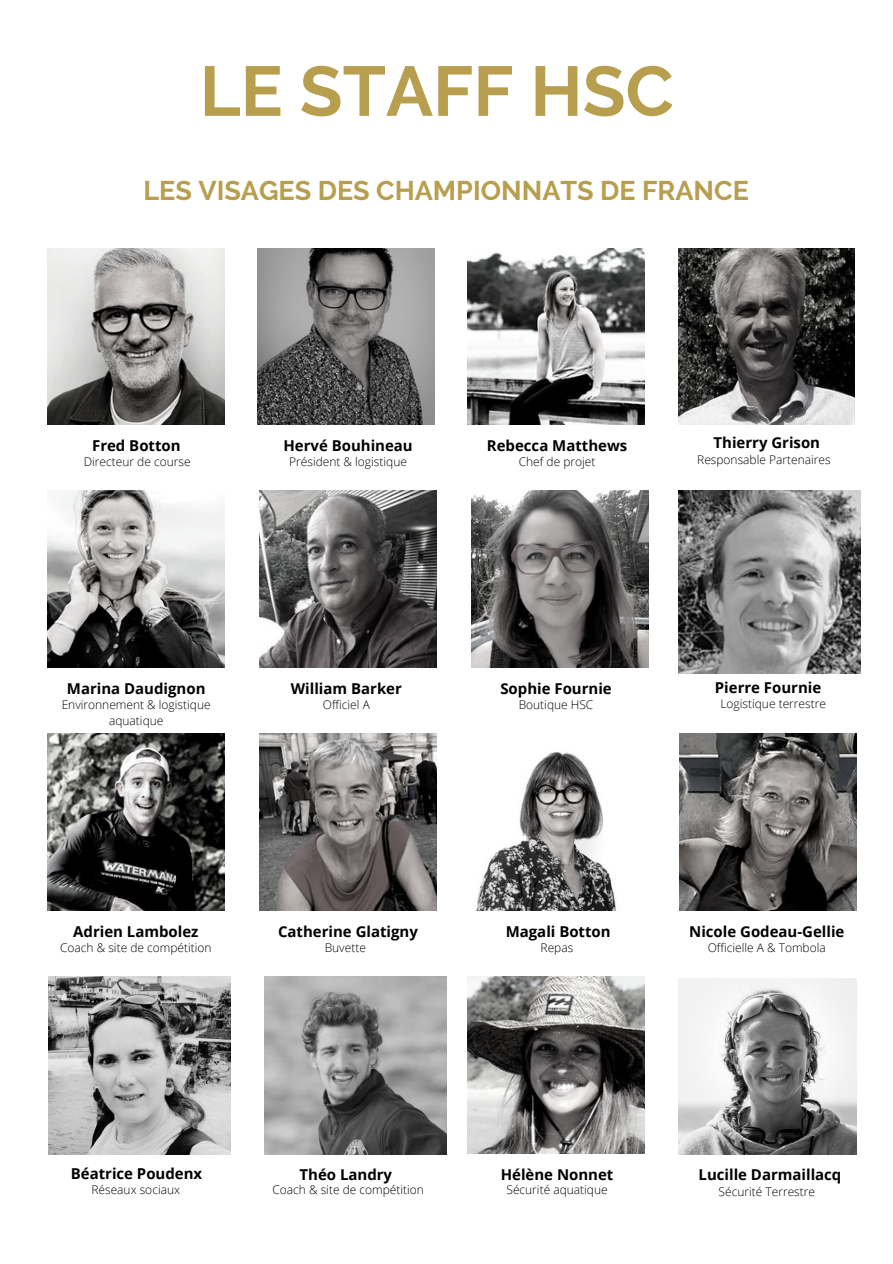
<style>
.page{position:relative;width:893px;height:1264px;background:#fff}
.page>*{position:absolute;margin:0;border:0;box-sizing:border-box;transform-origin:0 0}
.t1{font:700 70.05px "Raleway";color:#b89e4f}
.t2{font:700 27px "Raleway";color:#b89e4f}
.t3{font:700 15px "Open Sans";color:#000}
.t4{font:300 12px/15.9px "Open Sans";color:#000;text-align:center}
</style>
<div class="page">
<img style="left:48px;top:248px;width:176px;height:176px">
<img style="left:258px;top:248px;width:176px;height:176px">
<img style="left:467px;top:248px;width:177px;height:176px">
<img style="left:48px;top:491px;width:176px;height:176px">
<img style="left:259px;top:491px;width:177px;height:176px">
<img style="left:471px;top:491px;width:177px;height:176px">
<img style="left:678px;top:248px;width:176px;height:176px">
<img style="left:47px;top:734px;width:177px;height:176px">
<img style="left:260px;top:734px;width:176px;height:176px">
<img style="left:476px;top:752px;width:140px;height:158px">
<img style="left:679px;top:734px;width:177px;height:176px">
<img style="left:467px;top:976px;width:177px;height:177px">
<img style="left:678px;top:978px;width:178px;height:176px">
<img style="left:264px;top:976px;width:182px;height:178px">
<img style="left:49px;top:976px;width:182px;height:178px">
<img style="left:678px;top:490px;width:182px;height:183px">
<p class="t1" style="left:200px;top:50px;width:475px">LE STAFF HSC</p>
<p class="t2" style="left:143px;top:175px;width:606px">LES VISAGES DES CHAMPIONNATS DE FRANCE</p>
<p class="t3" style="left:92px;top:435px;width:90px">Fred Botton</p>
<p class="t4" style="left:84px;top:453px;width:108px">Directeur de course</p>
<p class="t3" style="left:283px;top:435px;width:131px">Hervé Bouhineau</p>
<p class="t4" style="left:289px;top:453px;width:119px">Président &amp; logistique</p>
<p class="t3" style="left:487px;top:435px;width:142px">Rebecca Matthews</p>
<p class="t3" style="left:713px;top:432px;width:108px">Thierry Grison</p>
<p class="t4" style="left:518px;top:453px;width:78px">Chef de projet</p>
<p class="t4" style="left:697px;top:451px;width:135px">Responsable Partenaires</p>
<p class="t3" style="left:67px;top:678px;width:140px">Marina Daudignon</p>
<p class="t3" style="left:291px;top:678px;width:113px">William Barker</p>
<p class="t4" style="left:323px;top:696px;width:48px">Officiel A</p>
<p class="t4" style="left:62px;top:696px;width:150px">Environnement &amp; logistique aquatique</p>
<p class="t3" style="left:500px;top:678px;width:113px">Sophie Fournie</p>
<p class="t4" style="left:518px;top:696px;width:76px">Boutique HSC</p>
<p class="t3" style="left:714px;top:677px;width:108px">Pierre Fournie</p>
<p class="t4" style="left:720px;top:695px;width:107px">Logistique terrestre</p>
<p class="t3" style="left:73px;top:921px;width:127px">Adrien Lambolez</p>
<p class="t4" style="left:60px;top:938px;width:153px">Coach &amp; site de compétition</p>
<p class="t3" style="left:278px;top:921px;width:141px">Catherine Glatigny</p>
<p class="t4" style="left:325px;top:939px;width:43px">Buvette</p>
<p class="t3" style="left:505px;top:921px;width:106px">Magali Botton</p>
<p class="t4" style="left:540px;top:939px;width:34px">Repas</p>
<p class="t3" style="left:689px;top:921px;width:157px">Nicole Godeau-Gellie</p>
<p class="t4" style="left:707px;top:938px;width:119px">Officielle A &amp; Tombola</p>
<p class="t3" style="left:71px;top:1162px;width:133px">Béatrice Poudenx</p>
<p class="t3" style="left:299px;top:1163px;width:94px">Théo Landry</p>
<p class="t4" style="left:272px;top:1181px;width:153px">Coach &amp; site de compétition</p>
<p class="t4" style="left:91px;top:1181px;width:90px">Réseaux sociaux</p>
<p class="t3" style="left:501px;top:1163px;width:114px">Hélène Nonnet</p>
<p class="t3" style="left:698px;top:1163px;width:144px">Lucille Darmaillacq</p>
<p class="t4" style="left:506px;top:1181px;width:103px">Sécurité aquatique</p>
<p class="t4" style="left:718px;top:1183px;width:98px">Sécurité Terrestre</p>
</div>
